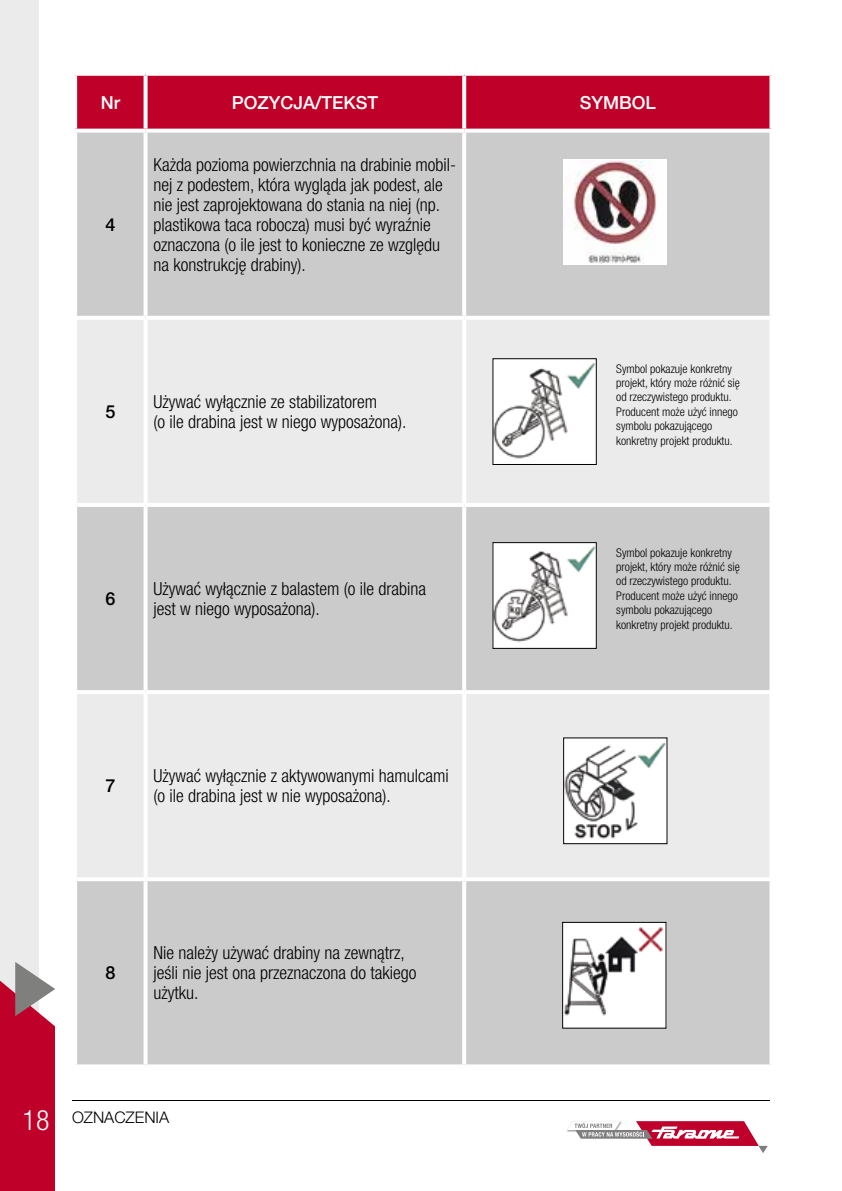
<style>
.page{position:relative;width:842px;height:1191px;background:#fff}
.page>*{position:absolute;margin:0;border:0;box-sizing:border-box;transform-origin:0 0}
.t1{font:300 condensed 18px/20px "Helvetica Neue LT Pro";color:#000}
.t2{font:500 18px "Helvetica Neue LT Pro";color:#fff}
.t3{font:500 18px "Helvetica Neue LT Pro";color:#000}
.t4{font:300 16px "Helvetica Neue LT Pro";color:#000}
.t5{font:300 condensed 12px/14.4px "Helvetica Neue LT Pro";color:#000}
.s1{font-stretch:condensed;font-size:28px;color:#fff}
</style>
<div class="page">
<div style="left:0;top:0;width:39px;height:1111px;background:#ebebeb"></div>
<hr style="left:72px;top:1100px;width:698px;height:1px;background:#000">
<svg style="left:0;top:962px;width:55px;height:229px;background:#bf2545"></svg>
<svg style="left:567px;top:1121px;width:201px;height:32px"></svg>
<div style="left:77px;top:76px;width:692px;height:53px;background:#bf0028"></div>
<div style="left:77px;top:133px;width:692px;height:931px;background:#cbcbcb"></div>
<svg style="left:77px;top:320px;width:692px;height:557px;background:#e0e0e0"></svg>
<svg style="left:75px;top:73px;width:71px;height:3px"></svg>
<svg style="left:146px;top:75px;width:318px;height:1px"></svg>
<svg style="left:144px;top:76px;width:4px;height:53px"></svg>
<svg style="left:464px;top:73px;width:308px;height:3px"></svg>
<svg style="left:462px;top:76px;width:4px;height:53px"></svg>
<svg style="left:769px;top:76px;width:3px;height:53px"></svg>
<svg style="left:75px;top:129px;width:71px;height:4px"></svg>
<svg style="left:146px;top:132px;width:318px;height:1px"></svg>
<svg style="left:144px;top:133px;width:4px;height:183px"></svg>
<svg style="left:464px;top:129px;width:307px;height:4px"></svg>
<hr style="left:462px;top:133px;width:4px;height:183px;background:#fff">
<svg style="left:769px;top:133px;width:1px;height:183px"></svg>
<hr style="left:73px;top:316px;width:73px;height:4px;background:#fff">
<hr style="left:146px;top:316px;width:318px;height:4px;background:#fff">
<hr style="left:144px;top:320px;width:4px;height:183px;background:#fff">
<hr style="left:464px;top:316px;width:309px;height:4px;background:#fff">
<hr style="left:462px;top:320px;width:4px;height:183px;background:#fff">
<hr style="left:73px;top:503px;width:73px;height:4px;background:#fff">
<hr style="left:146px;top:503px;width:318px;height:4px;background:#fff">
<svg style="left:144px;top:507px;width:4px;height:183px"></svg>
<hr style="left:464px;top:503px;width:309px;height:4px;background:#fff">
<hr style="left:462px;top:507px;width:4px;height:183px;background:#fff">
<svg style="left:769px;top:507px;width:1px;height:183px"></svg>
<hr style="left:73px;top:690px;width:73px;height:4px;background:#fff">
<hr style="left:146px;top:690px;width:318px;height:4px;background:#fff">
<hr style="left:144px;top:694px;width:4px;height:183px;background:#fff">
<hr style="left:464px;top:690px;width:309px;height:4px;background:#fff">
<hr style="left:462px;top:694px;width:4px;height:183px;background:#fff">
<hr style="left:73px;top:877px;width:73px;height:4px;background:#fff">
<hr style="left:146px;top:877px;width:318px;height:4px;background:#fff">
<svg style="left:144px;top:881px;width:4px;height:183px"></svg>
<hr style="left:464px;top:877px;width:309px;height:4px;background:#fff">
<hr style="left:462px;top:881px;width:4px;height:183px;background:#fff">
<svg style="left:769px;top:881px;width:1px;height:183px"></svg>
<svg style="left:75px;top:1064px;width:71px;height:2px"></svg>
<svg style="left:146px;top:1064px;width:318px;height:1px"></svg>
<svg style="left:464px;top:1064px;width:307px;height:1px"></svg>
<img style="left:563px;top:160px;width:103px;height:104px">
<img style="left:494px;top:360px;width:101px;height:103px">
<div style="left:492px;top:358px;width:105px;height:107px;border:1px solid #000"></div>
<img style="left:494px;top:544px;width:101px;height:103px">
<div style="left:492px;top:542px;width:105px;height:107px;border:1px solid #000"></div>
<img style="left:565px;top:739px;width:100px;height:103px">
<div style="left:563px;top:737px;width:104px;height:107px;border:1px solid #000"></div>
<img style="left:564px;top:924px;width:100px;height:102px">
<div style="left:562px;top:922px;width:104px;height:106px;border:1px solid #000"></div>
<p class="t2" style="left:101px;top:91px;width:21px">Nr</p>
<p class="t2" style="left:232px;top:91px;width:148px">POZYCJA/TEKST</p>
<p class="t2" style="left:580px;top:91px;width:78px">SYMBOL</p>
<p class="t3" style="left:105px;top:213px;width:12px">4</p>
<p class="t1" style="left:154px;top:154px;width:304px">Każda pozioma powierzchnia na drabinie mobil&shy;nej z podestem, która wygląda jak podest, ale nie jest zaprojektowana do stania na niej (np. plastikowa taca robocza) musi być wyraźnie oznaczona (o ile jest to konieczne ze względu na konstrukcję drabiny).</p>
<p class="t3" style="left:105px;top:400px;width:12px">5</p>
<p class="t1" style="left:154px;top:391px;width:254px">Używać wyłącznie ze stabilizatorem<br>(o ile drabina jest w niego wyposażona).</p>
<p class="t3" style="left:105px;top:588px;width:12px">6</p>
<p class="t1" style="left:154px;top:578px;width:274px">Używać wyłącznie z balastem (o ile drabina jest w niego wyposażona).</p>
<p class="t3" style="left:105px;top:775px;width:12px">7</p>
<p class="t1" style="left:154px;top:765px;width:297px">Używać wyłącznie z aktywowanymi hamulcami (o ile drabina jest w nie wyposażona).</p>
<p class="t3" style="left:105px;top:962px;width:12px">8</p>
<p class="t1" style="left:154px;top:942px;width:264px">Nie należy używać drabiny na zewnątrz, jeśli nie jest ona przeznaczona do takiego użytku.</p>
<p class="t4" style="left:23px;top:1107px;width:148px"><span class="s1">18</span> OZNACZENIA</p>
<p class="t5" style="left:616px;top:361px;width:125px">Symbol pokazuje konkretny projekt, który może różnić się od rzeczywistego produktu.<br>Producent może użyć innego symbolu pokazującego konkretny projekt produktu.</p>
<p class="t5" style="left:616px;top:545px;width:125px">Symbol pokazuje konkretny projekt, który może różnić się od rzeczywistego produktu.<br>Producent może użyć innego symbolu pokazującego konkretny projekt produktu.</p>
</div>
